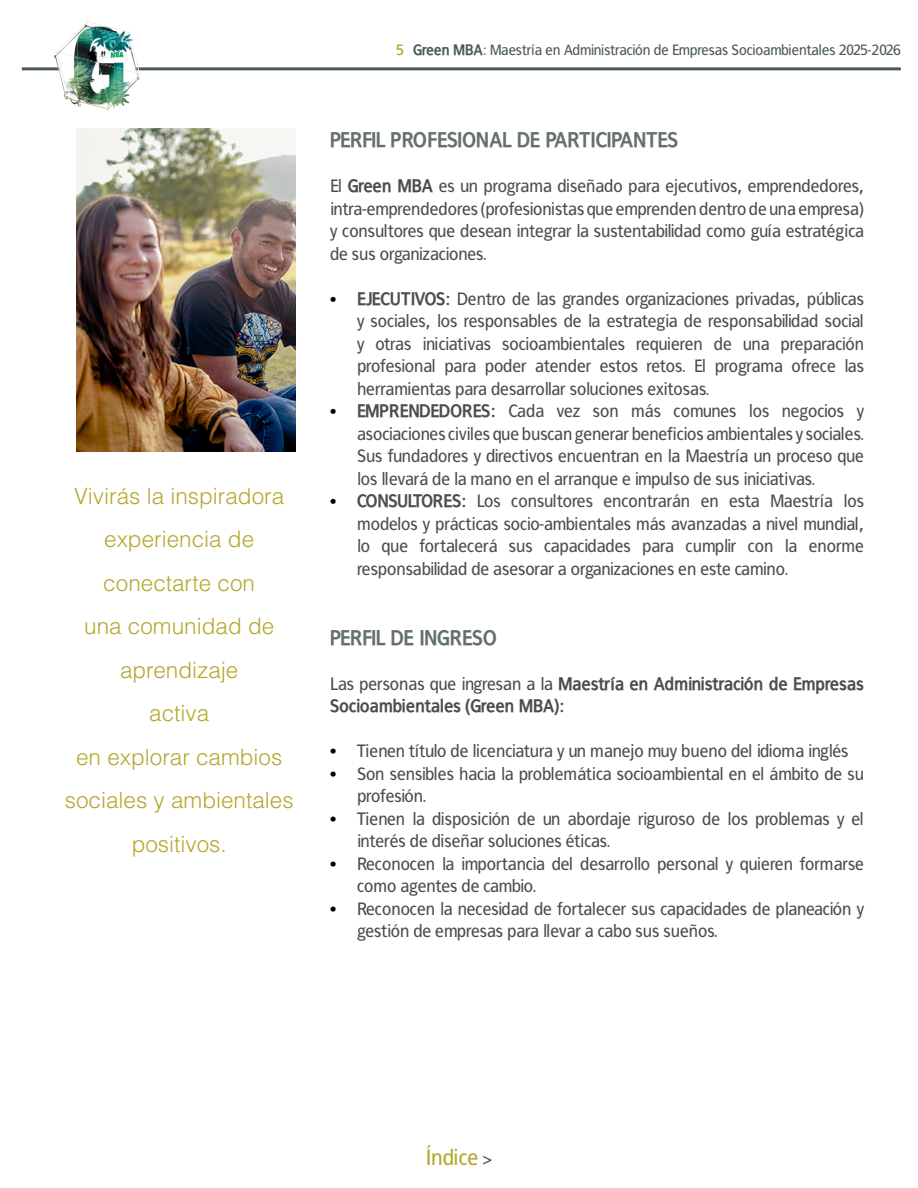
<style>
.page{position:relative;width:918px;height:1188px;background:#fff}
.page>*{position:absolute;margin:0;border:0;box-sizing:border-box;transform-origin:0 0}
.t1{font:300 22.5px/43.5px "Helvetica LT Std";color:#b3a82d;text-align:center}
.t2{font:22.5px "Francophil Sans";color:#b3a82d}
.t3{font:700 21px "Francophil Sans";letter-spacing:-.005em;color:#637169}
.t4{font:700 21px "Francophil Sans";letter-spacing:-.035em;color:#637169}
.t5{font:18px/22.5px "Francophil Sans";color:#4d4d4f;text-align:justify}
.t6{font:700 18px/22.5px "Francophil Sans";color:#4d4d4f}
.t7{font:15px "Francophil Sans";color:#4c5b52}
.s1{color:#a59a00}
.s2{font-weight:700}
.s3{font-family:"Times";font-weight:700;color:#000}
.s4{font-weight:400}
.s5{font-family:"Times";color:#000}
.s6{font-size:18px;color:#4d4d4f}
</style>
<div class="page">
<hr style="left:22px;top:67px;width:879px;height:3px;background:#4c5b52">
<img style="left:54px;top:20px;width:87px;height:90px">
<img style="left:76px;top:128px;width:220px;height:324px">
<p class="t1" style="left:65px;top:474px;width:230px">Vivirás la inspiradora experiencia de conectarte con<br>una comunidad de aprendizaje<br>activa<br>en explorar cambios sociales y ambientales positivos.</p>
<p class="t7" style="left:396px;top:41px;width:506px"><span class="s1">5</span> <span class="s2">Green MBA</span>: Maestría en Administración de Empresas Socioambientales 2025-2026</p>
<p class="t3" style="left:330px;top:128px;width:350px">PERFIL PROFESIONAL DE PARTICIPANTES</p>
<p class="t5" style="left:330px;top:175px;width:536px">El <span class="s2">Green MBA</span> es un programa diseñado para ejecutivos, emprendedores, intra-emprendedores (profesionistas que emprenden dentro de una empresa) y consultores que desean integrar la sustentabilidad como guía estratégica de sus organizaciones.</p>
<p class="t5" style="left:357px;top:287px;width:509px;text-indent:-27px"><span class="s3">•</span> <span class="s2">EJECUTIVOS:</span> Dentro de las grandes organizaciones privadas, públicas y sociales, los responsables de la estrategia de responsabilidad social y otras iniciativas socioambientales requieren de una preparación profesional para poder atender estos retos. El programa ofrece las herramientas para desarrollar soluciones exitosas.</p>
<p class="t5" style="left:357px;top:400px;width:509px;text-indent:-27px"><span class="s3">•</span> <span class="s2">EMPRENDEDORES:</span> Cada vez son más comunes los negocios y asociaciones civiles que buscan generar beneficios ambientales y sociales.<br>Sus fundadores y directivos encuentran en la Maestría un proceso que los llevará de la mano en el arranque e impulso de sus iniciativas.</p>
<p class="t5" style="left:357px;top:490px;width:509px;text-indent:-27px"><span class="s3">•</span> <span class="s2">CONSULTORES:</span> Los consultores encontrarán en esta Maestría los modelos y prácticas socio-ambientales más avanzadas a nivel mundial, lo que fortalecerá sus capacidades para cumplir con la enorme responsabilidad de asesorar a organizaciones en este camino.</p>
<p class="t4" style="left:330px;top:625px;width:169px">PERFIL DE INGRESO</p>
<p class="t6" style="left:330px;top:672px;width:535px"><span class="s4">Las personas que ingresan a la</span> Maestría en Administración de Empresas<br>Socioambientales (Green MBA):</p>
<p class="t5" style="left:330px;top:740px;width:520px"><span class="s5">•</span> Tienen título de licenciatura y un manejo muy bueno del idioma inglés</p>
<p class="t5" style="left:357px;top:762px;width:509px;text-indent:-27px"><span class="s5">•</span> Son sensibles hacia la problemática socioambiental en el ámbito de su profesión.</p>
<p class="t5" style="left:357px;top:807px;width:509px;text-indent:-27px"><span class="s5">•</span> Tienen la disposición de un abordaje riguroso de los problemas y el interés de diseñar soluciones éticas.</p>
<p class="t5" style="left:357px;top:852px;width:509px;text-indent:-27px"><span class="s5">•</span> Reconocen la importancia del desarrollo personal y quieren formarse como agentes de cambio.</p>
<p class="t5" style="left:357px;top:897px;width:509px;text-indent:-27px"><span class="s5">•</span> Reconocen la necesidad de fortalecer sus capacidades de planeación y gestión de empresas para llevar a cabo sus sueños.</p>
<p class="t2" style="left:426px;top:1144px;width:68px">Índice <span class="s6">&gt;</span></p>
</div>
